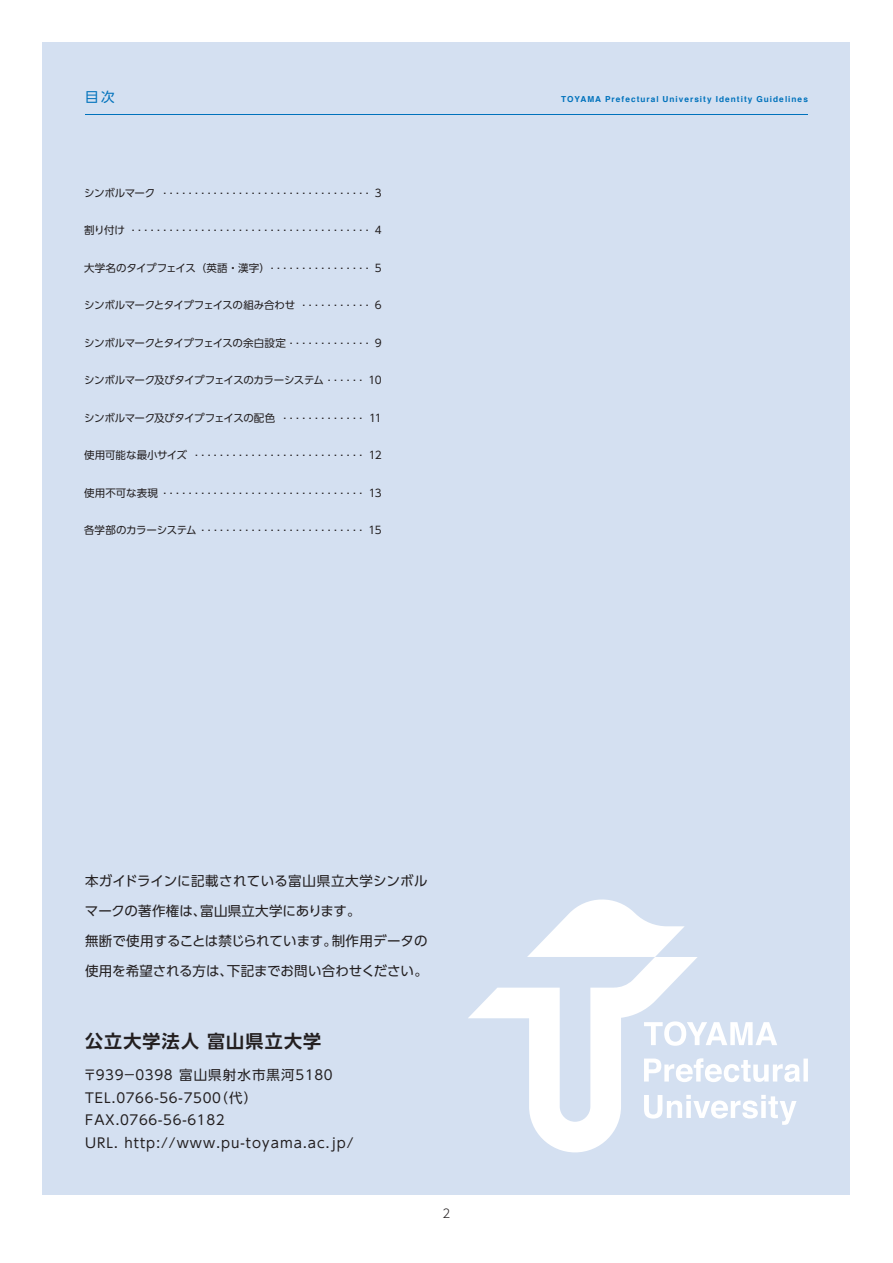
<style>
.page{position:relative;width:893px;height:1263px;background:#fff}
.page>*{position:absolute;margin:0;border:0;box-sizing:border-box;transform-origin:0 0}
.t1{font:700 18px "UD Shin Go Pro De";letter-spacing:.065em;color:#231f20}
.t2{font:13.5px "UD Shin Go Pro";letter-spacing:.005em;color:#231f20}
.t3{font:13.5px/22.5px "UD Shin Go Pro";letter-spacing:.08em;color:#231f20}
.t4{font:13.5px "UD Shin Go Pro";color:#0072bc}
.t5{font:300 12px "UD Shin Go Pro";color:#231f20}
.t6{font:10.5px "UD Shin Go Pro";letter-spacing:-.045em;color:#231f20}
.t7{font:10.5px "UD Shin Go Pro";letter-spacing:.01em;color:#231f20}
.t8{font:10.5px "UD Shin Go Pro";letter-spacing:-.02em;color:#231f20}
.t9{font:10.5px "UD Shin Go Pro";letter-spacing:-.005em;color:#231f20}
.t10{font:700 8.25px "Helvetica";letter-spacing:.125em;color:#0072bc}
</style>
<div class="page">
<div style="left:43px;top:43px;width:807px;height:1152px;background:#d4e0f1"></div>
<hr style="left:85px;top:114px;width:723px;height:1px;background:#0072bc">
<svg style="left:468px;top:899px;width:340px;height:253px"></svg>
<p class="t4" style="left:85px;top:86px;width:31px">目次</p>
<p class="t10" style="left:561px;top:92px;width:248px">TOYAMA Prefectural University Identity Guidelines</p>
<p class="t6" style="left:84px;top:181px;width:299px">シンボルマーク . . . . . . . . . . . . . . . . . . . . . . . . . . . . . . . . . 3</p>
<p class="t6" style="left:84px;top:219px;width:299px">割り付け . . . . . . . . . . . . . . . . . . . . . . . . . . . . . . . . . . . . . . 4</p>
<p class="t9" style="left:84px;top:259px;width:299px">大学名のタイプフェイス（英語・漢字） . . . . . . . . . . . . . . . . 5</p>
<p class="t6" style="left:84px;top:297px;width:299px">シンボルマークとタイプフェイスの組み合わせ . . . . . . . . . . . 6</p>
<p class="t6" style="left:84px;top:334px;width:299px">シンボルマークとタイプフェイスの余白設定 . . . . . . . . . . . . . 9</p>
<p class="t6" style="left:84px;top:372px;width:299px">シンボルマーク及びタイプフェイスのカラーシステム . . . . . . 10</p>
<p class="t6" style="left:84px;top:409px;width:299px">シンボルマーク及びタイプフェイスの配色 . . . . . . . . . . . . . 11</p>
<p class="t8" style="left:84px;top:444px;width:299px">使用可能な最小サイズ . . . . . . . . . . . . . . . . . . . . . . . . . . . 12</p>
<p class="t7" style="left:84px;top:481px;width:299px">使用不可な表現 . . . . . . . . . . . . . . . . . . . . . . . . . . . . . . . . 13</p>
<p class="t6" style="left:84px;top:519px;width:299px">各学部のカラーシステム . . . . . . . . . . . . . . . . . . . . . . . . . . 15</p>
<p class="t2" style="left:85px;top:870px;width:344px">本ガイドラインに記載されている富山県立大学シンボル</p>
<p class="t2" style="left:85px;top:900px;width:277px">マークの著作権は、富山県立大学にあります。</p>
<p class="t2" style="left:85px;top:930px;width:344px">無断で使用することは禁じられています。制作用データの</p>
<p class="t2" style="left:85px;top:960px;width:344px">使用を希望される方は、下記までお問い合わせください。</p>
<h1 class="t1" style="left:85px;top:1026px;width:238px">公立大学法人 富山県立大学</h1>
<p class="t3" style="left:83px;top:1063px;width:272px">〒９３９－０３９８ 富山県射水市黒河５１８０<br>TE L .０７６６-５６-７５００（代）<br>FAX.０７６６-５６-６１８２<br>URL. http://www.pu-toyama.ac.jp/</p>
<p class="t5" style="left:442px;top:1204px;width:9px">2</p>
</div>
